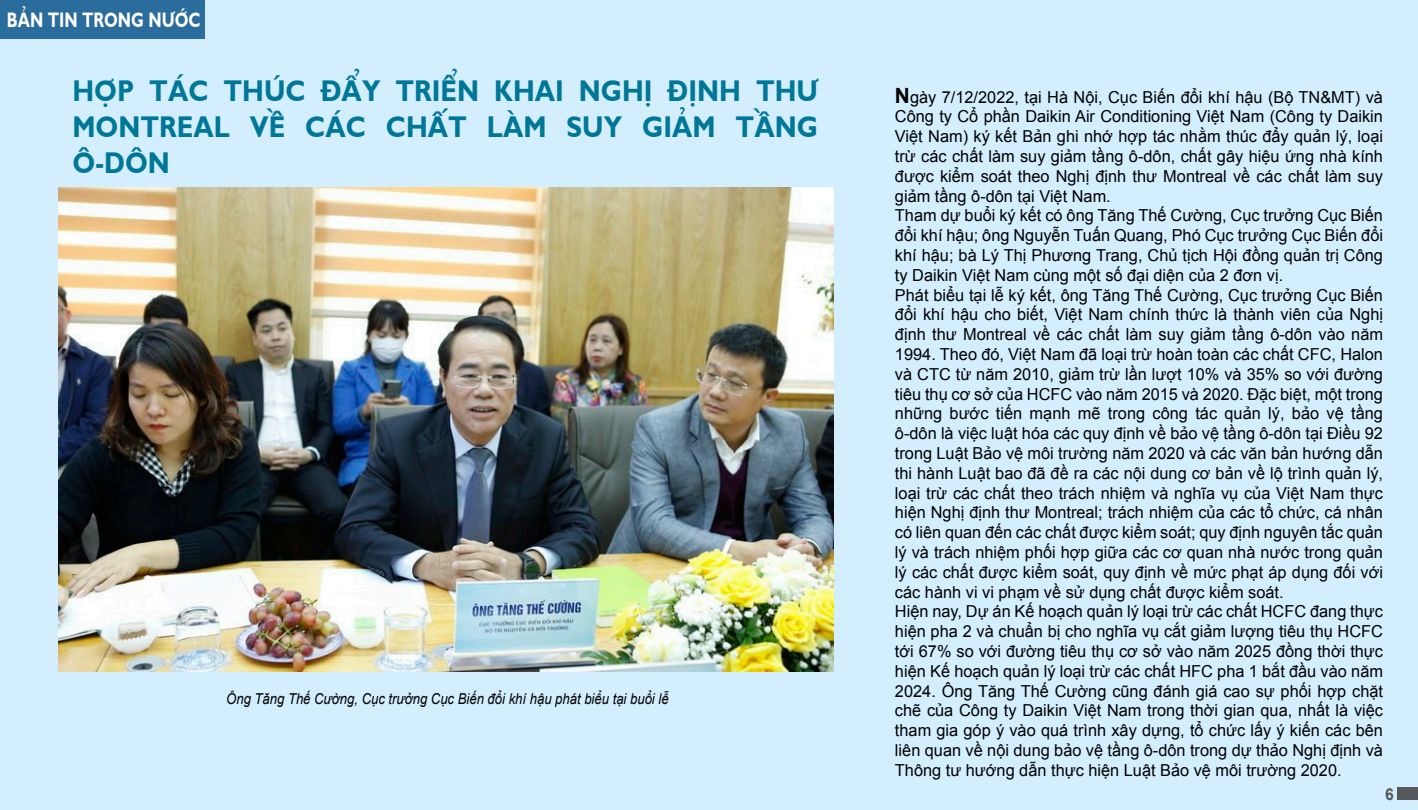
<style>
.page{position:relative;width:1418px;height:810px;background:#d3efff}
.page>*{position:absolute;margin:0;border:0;box-sizing:border-box;transform-origin:0 0}
.t1{font:700 30px/36px "SFU Gill Sans";color:#007797;text-align:justify;scale:.87 1}
.t2{font:700 21px "SFU Gill Sans";color:#fff;scale:.75 1}
.t3{font:16.5px/19.8px "Arial";color:#000}
.t4{font:700 16.5px "Arial";color:#57585b;scale:.95 1}
.t5{font:italic 15px "Arial";color:#000;scale:.87 1}
.s1{font-weight:700;font-size:21px}
</style>
<div class="page">
<div style="left:1397px;top:788px;width:21px;height:12px;background:#57585b"></div>
<div style="left:0;top:0;width:204px;height:39px;background:#2a6c9c"></div>
<img style="left:59px;top:188px;width:774px;height:484px">
<p class="t2" style="left:7px;top:3px;width:260px">BẢN TIN TRONG NƯỚC</p>
<h1 class="t1" style="left:72px;top:70px;width:858px">HỢP TÁC THÚC ĐẨY TRIỂN KHAI NGHỊ ĐỊNH THƯ MONTREAL VỀ CÁC CHẤT LÀM SUY GIẢM TẦNG Ô-DÔN</h1>
<p class="t5" style="left:226px;top:689px;width:510px">Ông Tăng Thế Cường, Cục trưởng Cục Biến đổi khí hậu phát biểu tại buổi lễ</p>
<p class="t3" style="left:895px;top:87px;width:489px"><span class="s1">N</span>gày 7/12/2022, tại Hà Nội, Cục Biến đổi khí hậu (Bộ TN&amp;MT) và Công ty Cổ phần Daikin Air Conditioning Việt Nam (Công ty Daikin Việt Nam) ký kết Bản ghi nhớ hợp tác nhằm thúc đẩy quản lý, loại trừ các chất làm suy giảm tầng ô-dôn, chất gây hiệu ứng nhà kính được kiểm soát theo Nghị định thư Montreal về các chất làm suy giảm tầng ô-dôn tại Việt Nam.<br>Tham dự buổi ký kết có ông Tăng Thế Cường, Cục trưởng Cục Biến đổi khí hậu; ông Nguyễn Tuấn Quang, Phó Cục trưởng Cục Biến đổi khí hậu; bà Lý Thị Phương Trang, Chủ tịch Hội đồng quản trị Công ty Daikin Việt Nam cùng một số đại diện của 2 đơn vị.<br>Phát biểu tại lễ ký kết, ông Tăng Thế Cường, Cục trưởng Cục Biến đổi khí hậu cho biết, Việt Nam chính thức là thành viên của Nghị định thư Montreal về các chất làm suy giảm tầng ô-dôn vào năm 1994. Theo đó, Việt Nam đã loại trừ hoàn toàn các chất CFC, Halon và CTC từ năm 2010, giảm trừ lần lượt 10% và 35% so với đường tiêu thụ cơ sở của HCFC vào năm 2015 và 2020. Đặc biệt, một trong những bước tiến mạnh mẽ trong công tác quản lý, bảo vệ tầng ô-dôn là việc luật hóa các quy định về bảo vệ tầng ô-dôn tại Điều 92 trong Luật Bảo vệ môi trường năm 2020 và các văn bản hướng dẫn thi hành Luật bao đã đề ra các nội dung cơ bản về lộ trình quản lý, loại trừ các chất theo trách nhiệm và nghĩa vụ của Việt Nam thực hiện Nghị định thư Montreal; trách nhiệm của các tổ chức, cá nhân có liên quan đến các chất được kiểm soát; quy định nguyên tắc quản lý và trách nhiệm phối hợp giữa các cơ quan nhà nước trong quản lý các chất được kiểm soát, quy định về mức phạt áp dụng đối với các hành vi vi phạm về sử dụng chất được kiểm soát.<br>Hiện nay, Dự án Kế hoạch quản lý loại trừ các chất HCFC đang thực hiện pha 2 và chuẩn bị cho nghĩa vụ cắt giảm lượng tiêu thụ HCFC tới 67% so với đường tiêu thụ cơ sở vào năm 2025 đồng thời thực hiện Kế hoạch quản lý loại trừ các chất HFC pha 1 bắt đầu vào năm 2024. Ông Tăng Thế Cường cũng đánh giá cao sự phối hợp chặt chẽ của Công ty Daikin Việt Nam trong thời gian qua, nhất là việc tham gia góp ý vào quá trình xây dựng, tổ chức lấy ý kiến các bên liên quan về nội dung bảo vệ tầng ô-dôn trong dự thảo Nghị định và Thông tư hướng dẫn thực hiện Luật Bảo vệ môi trường 2020.</p>
<p class="t4" style="left:1385px;top:784px;width:11px">6</p>
</div>
